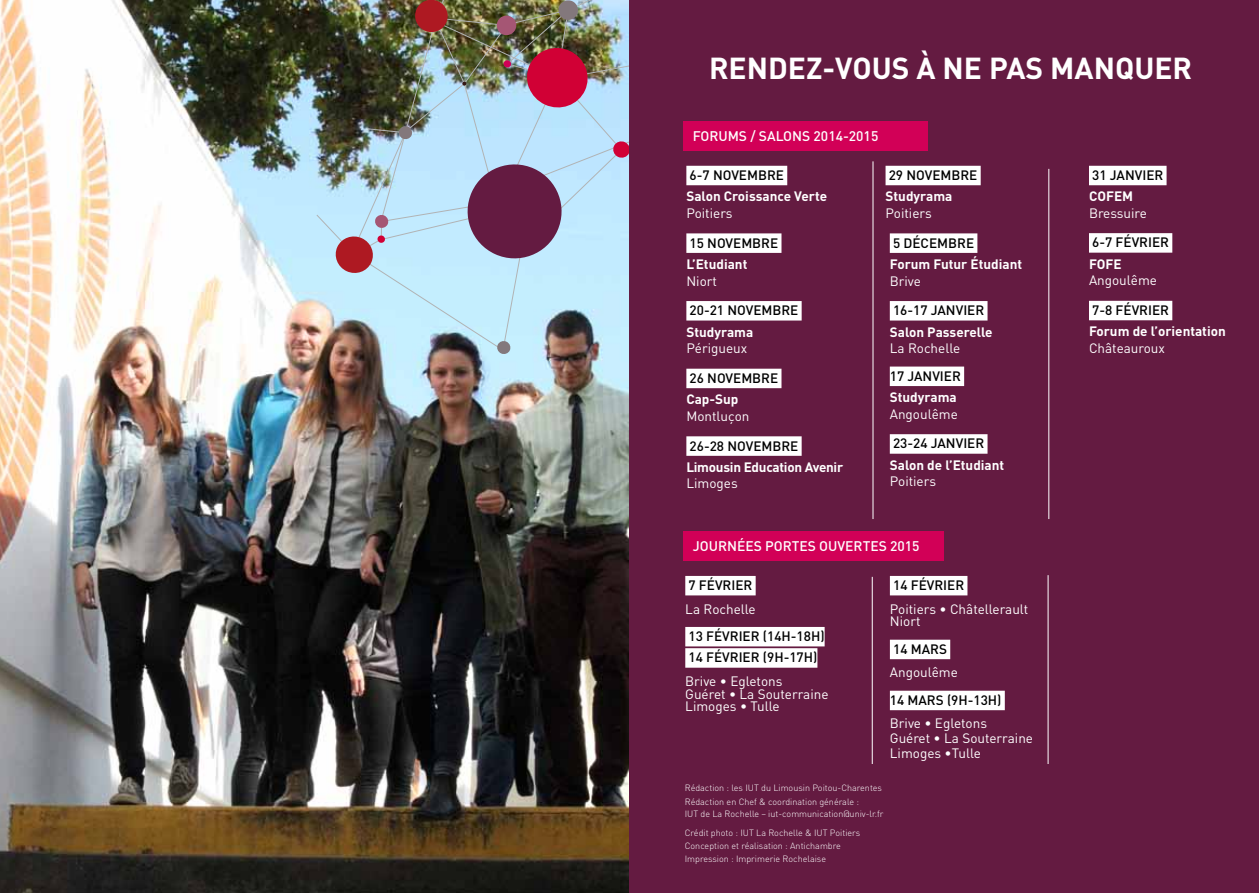
<style>
.page{position:relative;width:1259px;height:893px;background:#fff}
.page>*{position:absolute;margin:0;border:0;box-sizing:border-box;transform-origin:0 0}
.t1{font:700 30px "DIN";color:#fff}
.t2{font:500 13.8px "DIN";color:#fff}
.t3{font:13.5px/12.8px "DIN";color:#fff}
.t4{font:500 13.5px/21.3px "DIN";color:#000}
.t5{font:700 13.5px "DIN";color:#fff}
.t6{font:700 13.5px "DIN";letter-spacing:-.02em;color:#fff}
.t7{font:300 9px/13.2px "DIN";color:#fff}
</style>
<div class="page">
<img style="left:0;top:0;width:629px;height:893px">
<img style="left:151px;top:0;width:478px;height:355px">
<div style="left:629px;top:0;width:630px;height:893px;background:#641b41"></div>
<div style="left:686px;top:166px;width:101px;height:19px;background:#fff"></div>
<div style="left:686px;top:233px;width:95px;height:20px;background:#fff"></div>
<div style="left:686px;top:301px;width:115px;height:20px;background:#fff"></div>
<div style="left:686px;top:369px;width:95px;height:19px;background:#fff"></div>
<div style="left:686px;top:436px;width:115px;height:20px;background:#fff"></div>
<div style="left:885px;top:166px;width:95px;height:19px;background:#fff"></div>
<div style="left:890px;top:233px;width:87px;height:20px;background:#fff"></div>
<div style="left:890px;top:301px;width:97px;height:20px;background:#fff"></div>
<div style="left:890px;top:367px;width:74px;height:19px;background:#fff"></div>
<div style="left:890px;top:434px;width:97px;height:20px;background:#fff"></div>
<div style="left:1089px;top:166px;width:77px;height:19px;background:#fff"></div>
<div style="left:1089px;top:233px;width:83px;height:20px;background:#fff"></div>
<div style="left:1089px;top:301px;width:83px;height:19px;background:#fff"></div>
<div style="left:685px;top:576px;width:70px;height:19px;background:#fff"></div>
<div style="left:685px;top:627px;width:139px;height:19px;background:#fff"></div>
<div style="left:685px;top:648px;width:132px;height:20px;background:#fff"></div>
<div style="left:890px;top:576px;width:77px;height:19px;background:#fff"></div>
<div style="left:890px;top:640px;width:60px;height:19px;background:#fff"></div>
<div style="left:890px;top:691px;width:114px;height:19px;background:#fff"></div>
<div style="left:683px;top:121px;width:245px;height:29px;background:#d20057"></div>
<div style="left:683px;top:531px;width:261px;height:30px;background:#d20057"></div>
<hr style="left:872px;top:161px;width:1px;height:358px;background:#fff">
<hr style="left:872px;top:577px;width:1px;height:187px;background:#fff">
<hr style="left:1047px;top:575px;width:1px;height:189px;background:#fff">
<hr style="left:1048px;top:169px;width:1px;height:350px;background:#fff">
<h1 class="t1" style="left:709px;top:48px;width:20px">rende</h1>
<h1 class="t1" style="left:806px;top:48px;width:66px">z-vous</h1>
<h1 class="t1" style="left:916px;top:48px;width:155px">à ne pas man</h1>
<h1 class="t1" style="left:1115px;top:48px;width:39px">quer</h1>
<p class="t2" style="left:692px;top:127px;width:187px">FORU MS / SALONS 2014-2015</p>
<p class="t4" style="left:689px;top:164px;width:96px">6-7 NOVEMBRE</p>
<p class="t5" style="left:686px;top:188px;width:142px">Salon Croissance Verte</p>
<p class="t3" style="left:686px;top:206px;width:48px">Poitiers</p>
<p class="t4" style="left:689px;top:232px;width:90px">15 NOVEMBRE</p>
<p class="t5" style="left:686px;top:255px;width:63px">L’Etudiant</p>
<p class="t3" style="left:686px;top:274px;width:32px">Niort</p>
<p class="t4" style="left:689px;top:299px;width:110px">20-21 NOVEMBRE</p>
<p class="t5" style="left:686px;top:323px;width:68px">Studyrama</p>
<p class="t3" style="left:686px;top:342px;width:62px">Périgueux</p>
<p class="t4" style="left:689px;top:367px;width:90px">26 NOVEMBRE</p>
<p class="t5" style="left:686px;top:390px;width:54px">Cap-Sup</p>
<p class="t3" style="left:686px;top:409px;width:65px">Montluçon</p>
<p class="t4" style="left:689px;top:435px;width:110px">26-28 NOVEMBRE</p>
<p class="t6" style="left:686px;top:458px;width:158px">Limousin Education Avenir</p>
<p class="t3" style="left:686px;top:477px;width:53px">Limoges</p>
<p class="t4" style="left:889px;top:164px;width:90px">29 NOVEMBRE</p>
<p class="t5" style="left:885px;top:188px;width:68px">Studyrama</p>
<p class="t3" style="left:885px;top:206px;width:48px">Poitiers</p>
<p class="t4" style="left:893px;top:232px;width:83px">5 DÉCEMBRE</p>
<p class="t5" style="left:890px;top:255px;width:134px">Forum Futur étudiant</p>
<p class="t3" style="left:890px;top:274px;width:33px">Brive</p>
<p class="t4" style="left:893px;top:299px;width:93px">16-17 JANVIER</p>
<p class="t5" style="left:890px;top:323px;width:104px">Salon Passerelle</p>
<p class="t3" style="left:890px;top:342px;width:72px">La Rochelle</p>
<p class="t4" style="left:890px;top:365px;width:73px">17 JANVIER</p>
<p class="t5" style="left:890px;top:388px;width:68px">Studyrama</p>
<p class="t3" style="left:890px;top:407px;width:70px">Angoulême</p>
<p class="t4" style="left:893px;top:432px;width:93px">23-24 JANVIER</p>
<p class="t5" style="left:890px;top:456px;width:116px">Salon de l’Etudiant</p>
<p class="t3" style="left:890px;top:475px;width:48px">Poitiers</p>
<p class="t2" style="left:693px;top:538px;width:228px">JOU RNÉES PORTES OUVERTES 2015</p>
<p class="t4" style="left:688px;top:574px;width:65px">7 FÉVRIER</p>
<p class="t3" style="left:685px;top:602px;width:72px">La Rochelle</p>
<p class="t4" style="left:688px;top:625px;width:138px">13 FÉVRIER (14H-18H)<br>14 FÉVRIER (9H-17H)</p>
<p class="t3" style="left:685px;top:674px;width:145px">Brive • Egletons<br>Guéret • La Souterraine<br>Limoges • Tulle</p>
<p class="t4" style="left:893px;top:574px;width:73px">14 FÉVRIER</p>
<p class="t3" style="left:890px;top:602px;width:140px">Poitiers • Châtellerault<br>Niort</p>
<p class="t4" style="left:893px;top:638px;width:55px">14 MARS</p>
<p class="t3" style="left:890px;top:666px;width:70px">Angoulême</p>
<p class="t4" style="left:890px;top:689px;width:113px">14 MARS (9H-13H)</p>
<p class="t3" style="left:890px;top:716px;width:145px;line-height:14.9px">Brive • Egletons<br>Guéret • La Souterraine<br>Limoges •Tulle</p>
<p class="t7" style="left:685px;top:781px;width:199px">Rédaction : les IUT du Limousin Poitou-Charentes<br>Rédaction en Chef &amp; coordination générale :</p>
<p class="t7" style="left:685px;top:804px;width:200px;line-height:19.2px">IUT de La Rochelle – iut-communication@univ-lr.fr<br>Crédit photo : IUT La Rochelle &amp; IUT Poitiers</p>
<p class="t7" style="left:685px;top:839px;width:157px">Conception et réalisation : Antichambre<br>Impression : Imprimerie Rochelaise</p>
<p class="t4" style="left:1092px;top:164px;width:73px">31 JANVIER</p>
<p class="t5" style="left:1089px;top:187px;width:46px">COFEM</p>
<p class="t3" style="left:1089px;top:206px;width:59px">Bressuire</p>
<p class="t4" style="left:1092px;top:231px;width:78px">6-7 FÉVRIER</p>
<p class="t5" style="left:1089px;top:255px;width:34px">FOFE</p>
<p class="t3" style="left:1089px;top:274px;width:70px">Angoulême</p>
<p class="t4" style="left:1092px;top:299px;width:78px">7-8 FÉVRIER</p>
<p class="t5" style="left:1089px;top:323px;width:138px">Forum de l’orientation</p>
<p class="t3" style="left:1089px;top:341px;width:77px">Châteauroux</p>
</div>
